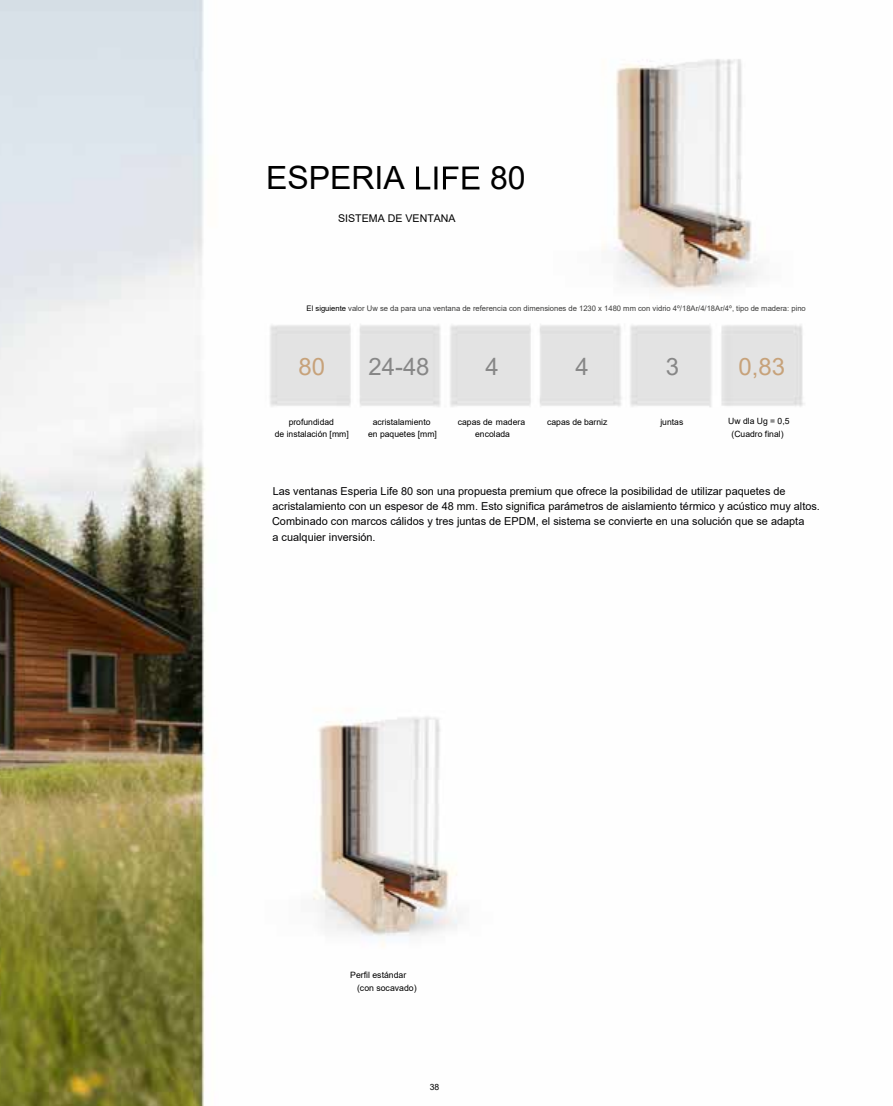
<style>
.page{position:relative;width:893px;height:1106px;background:#fff}
.page>*{position:absolute;margin:0;border:0;box-sizing:border-box;transform-origin:0 0}
.t1{font:31.95px "Arial";color:#000}
.t2{font:24px "Arial";color:#878787}
.t3{font:24px "Arial";color:#c7a27a}
.t4{font:10.95px/15.3px "Arial";color:#020203}
.t5{font:10.65px "Arial";color:#000}
.t6{font:8.7px "Arial";color:#000}
.t7{font:8.55px/12.3px "Arial";color:#000;text-align:center}
.t8{font:7.65px "Arial";color:#3c3c3b}
.s1{color:#000}
</style>
<div class="page">
<img style="left:0;top:0;width:805px;height:1106px">
<svg style="left:416px;top:166px;width:63px;height:23px"></svg>
<h1 class="t1" style="left:266px;top:156px;width:140px">ESPERIA</h1>
<h1 class="t1" style="left:490px;top:156px;width:37px">80</h1>
<p class="t5" style="left:338px;top:211px;width:119px">SISTEMA DE VENTANA</p>
<p class="t8" style="left:307px;top:303px;width:501px"><span class="s1">El siguiente</span> valor Uw se da para una ventana de referencia con dimensiones de 1230 x 1480 mm con vidrio 4º/18Ar/4/18Ar/4º, tipo de madera: pino</p>
<h2 class="t3" style="left:299px;top:350px;width:28px">80</h2>
<h2 class="t2" style="left:368px;top:350px;width:63px">24-48</h2>
<h2 class="t2" style="left:485px;top:350px;width:15px">4</h2>
<h2 class="t2" style="left:575px;top:350px;width:15px">4</h2>
<h2 class="t2" style="left:666px;top:350px;width:15px">3</h2>
<h2 class="t3" style="left:738px;top:350px;width:48px">0,83</h2>
<p class="t7" style="left:728px;top:415px;width:63px">Uw dla Ug = 0,5</p>
<p class="t7" style="left:289px;top:416px;width:47px">profundidad</p>
<p class="t7" style="left:547px;top:416px;width:62px">capas de barniz</p>
<p class="t7" style="left:275px;top:428px;width:76px">de instalación [mm]</p>
<p class="t7" style="left:731px;top:428px;width:54px">(Cuadro final)</p>
<p class="t7" style="left:373px;top:416px;width:59px">acristalamiento</p>
<p class="t7" style="left:660px;top:416px;width:24px">juntas</p>
<p class="t7" style="left:368px;top:428px;width:70px">en paquetes [mm]</p>
<p class="t7" style="left:458px;top:416px;width:69px">capas de madera encolada</p>
<p class="t4" style="left:272px;top:483px;width:549px">Las ventanas Esperia Life 80 son una propuesta premium que ofrece la posibilidad de utilizar paquetes de acristalamiento con un espesor de 48 mm. Esto significa parámetros de aislamiento térmico y acústico muy altos.<br>Combinado con marcos cálidos y tres juntas de EPDM, el sistema se convierte en una solución que se adapta<br>a cualquier inversión.</p>
<p class="t6" style="left:350px;top:969px;width:58px">Perfil estándar</p>
<p class="t6" style="left:357px;top:982px;width:61px">(con socavado)</p>
<p class="t7" style="left:430px;top:1081px;width:11px">38</p>
</div>
